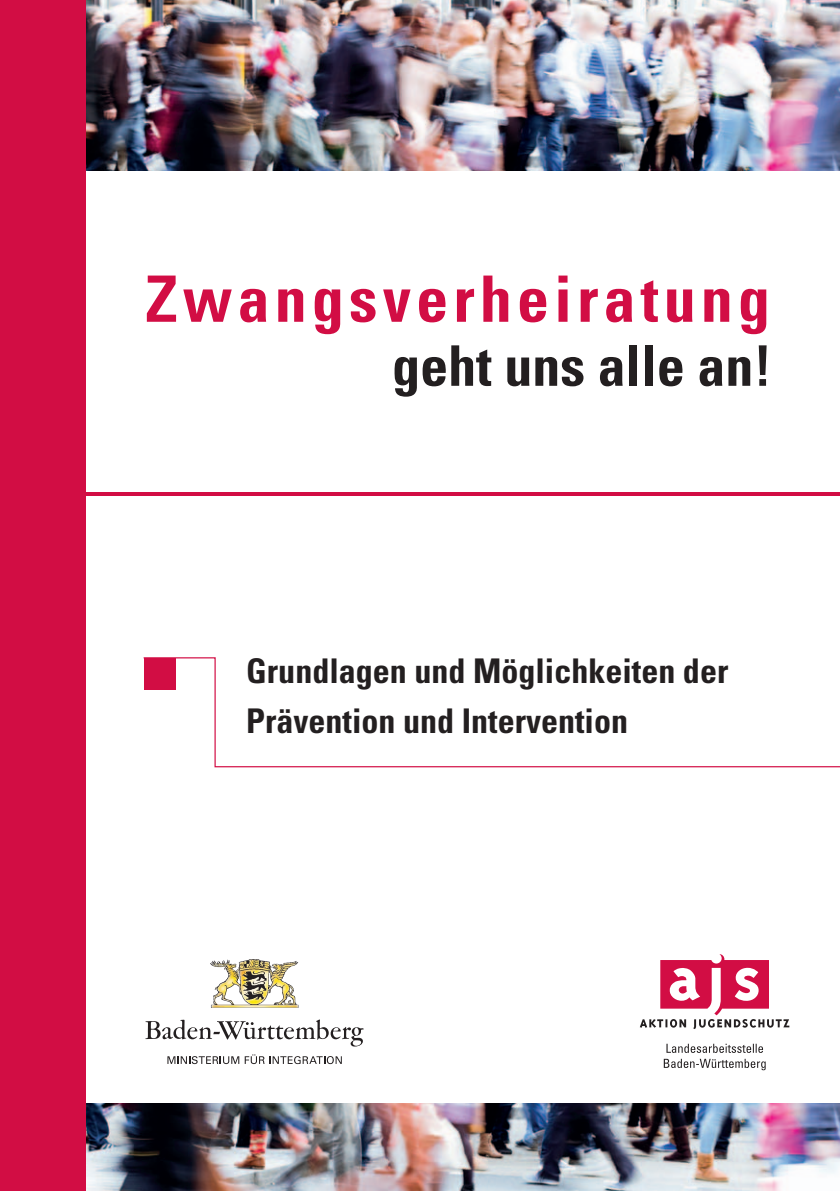
<style>
.page{position:relative;width:840px;height:1191px;background:#fff}
.page>*{position:absolute;margin:0;border:0;box-sizing:border-box;transform-origin:0 0}
.t1{font:700 condensed 64px "Univers";letter-spacing:.08em;color:#d20d44}
.t2{font:700 condensed 56px "Univers";color:#231f20}
.t3{font:700 condensed 34px/50px "Univers";color:#231f20}
</style>
<div class="page">
<img style="left:86px;top:0;width:753px;height:170px">
<img style="left:86px;top:1103px;width:753px;height:88px">
<div style="left:0;top:0;width:86px;height:1191px;background:#d20d44"></div>
<hr style="left:82px;top:492px;width:757px;height:3px;background:#d20d44">
<svg style="left:663px;top:1043px;width:102px;height:27px"></svg>
<svg style="left:640px;top:954px;width:148px;height:75px"></svg>
<svg style="left:143px;top:657px;width:696px;height:111px"></svg>
<div style="left:143px;top:658px;width:32px;height:31px;background:#d20d44"></div>
<img style="left:211px;top:959px;width:88px;height:48px">
<svg style="left:145px;top:1019px;width:218px;height:27px"></svg>
<svg style="left:167px;top:1054px;width:174px;height:10px"></svg>
<h1 class="t1" style="left:145px;top:260px;width:625px">Zwangsverheiratung</h1>
<h2 class="t2" style="left:392px;top:331px;width:381px">geht uns alle an!</h2>
<p class="t3" style="left:246px;top:645px;width:483px">Grundlagen und Möglichkeiten der<br>Prävention und Intervention</p>
</div>
